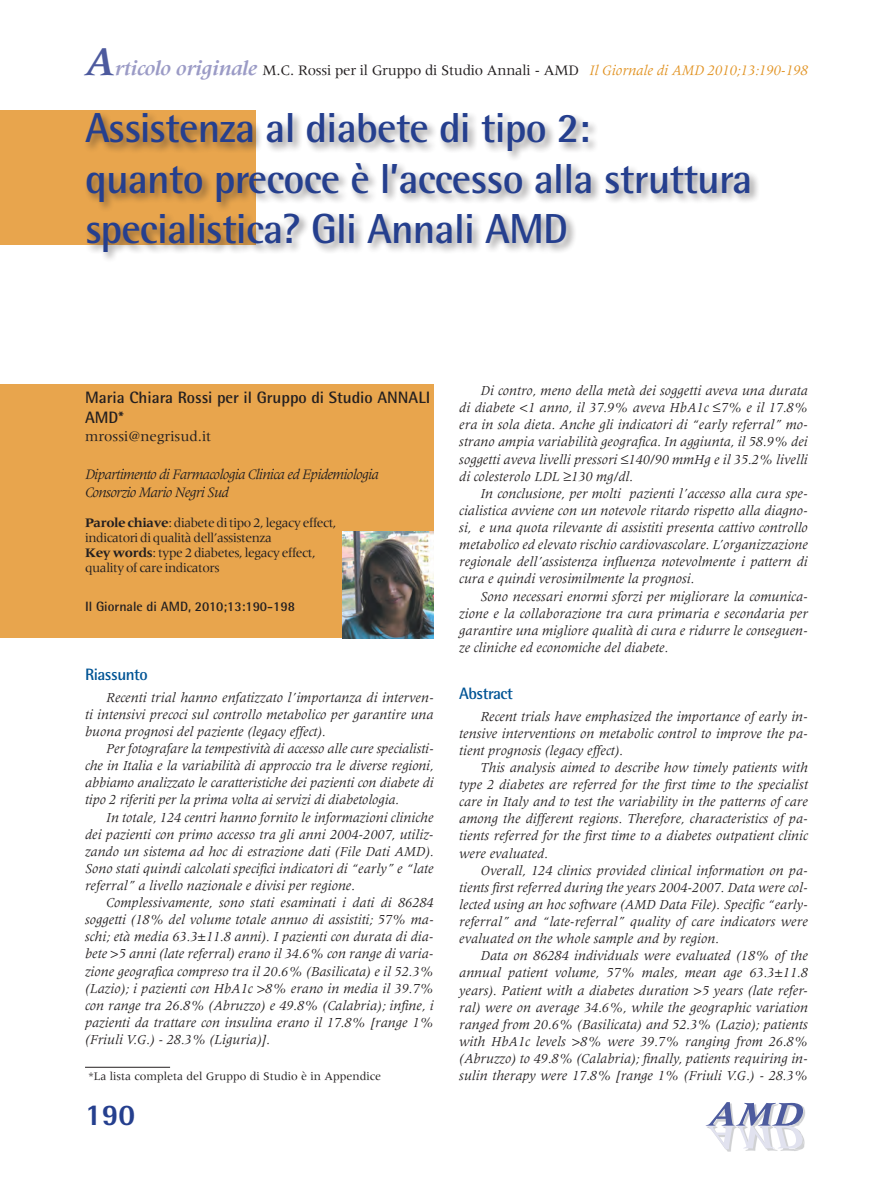
<style>
.page{position:relative;width:893px;height:1191px;background:#fff}
.page>*{position:absolute;margin:0;border:0;box-sizing:border-box;transform-origin:0 0}
.t1{font:700 42px/50.4px "Rotis Semi Sans";letter-spacing:-.02em;color:#253f8e}
.t2{font:800 30px "Rotis Semi Sans";color:#253f8e}
.t3{font:700 16.5px/19.6px "Rotis Semi Sans";color:#231f20}
.t4{font:700 16.5px "Rotis Semi Sans";letter-spacing:-.03em;color:#005495}
.t5{font:15px "Meridien";letter-spacing:-.015em;color:#231f20}
.t6{font:italic 15px/18px "Meridien";letter-spacing:-.05em;color:#231f20}
.t7{font:italic 15px "Meridien";letter-spacing:-.01em;color:#e19221}
.t8{font:italic 14.25px/17.1px "Meridien";color:#231f20;text-align:justify}
.t9{font:13.5px/15px "Meridien";letter-spacing:-.03em;color:#231f20}
.t10{font:700 13.5px "Rotis Semi Sans";color:#231f20}
.t11{font:12px "Meridien";color:#231f20}
.s1{font-weight:700;font-style:italic;font-size:42px;color:#4d5a9e}
.s2{font-weight:700;font-style:italic;font-size:21px;color:#9b9bc6}
.s3{font-weight:700}
</style>
<div class="page">
<img style="left:793px;top:1149px;width:9px;height:2px">
<img style="left:725px;top:1149px;width:68px;height:3px">
<img style="left:707px;top:1102px;width:98px;height:45px">
<img style="left:707px;top:1126px;width:97px;height:23px">
<img style="left:707px;top:1126px;width:81px;height:1px">
<svg style="left:706px;top:1125px;width:84px;height:1px"></svg>
<div style="left:0;top:111px;width:255px;height:134px;background:#e8a54d"></div>
<div style="left:83px;top:110px;width:677px;height:153px;background:#231f20;opacity:.5"></div>
<div style="left:0;top:384px;width:434px;height:254px;background:#e8a54d"></div>
<img style="left:342px;top:531px;width:92px;height:107px">
<hr style="left:85px;top:1066px;width:85px;height:1px;background:#231f20">
<p class="t5" style="left:85px;top:62px;width:464px"><span class="s1">A</span><span class="s2">rticolo originale</span> M.C. Rossi per il Gruppo di Studio Annali - amd</p>
<p class="t7" style="left:589px;top:63px;width:220px">Il Giornale di AMD 2010;13:190-198</p>
<h1 class="t1" style="left:85px;top:102px;width:669px">Assistenza al diabete di tipo 2:<br>quanto precoce è l’accesso alla struttura specialistica? Gli Annali AMD</h1>
<p class="t3" style="left:85px;top:388px;width:347px">Maria Chiara Rossi per il Gruppo di Studio ANNALI<br>AMD*</p>
<p class="t5" style="left:85px;top:428px;width:128px">mrossi@negrisud.it</p>
<p class="t6" style="left:85px;top:465px;width:295px">Dipartimento di Farmacologia Clinica ed Epidemiologia<br>Consorzio Mario Negri Sud</p>
<p class="t9" style="left:85px;top:515px;width:253px"><span class="s3">Parole chiave</span>: diabete di tipo 2, legacy effect, indicatori di qualità dell’assistenza<br><span class="s3">Key words</span>: type 2 diabetes, legacy effect, quality of care indicators</p>
<p class="t10" style="left:85px;top:598px;width:211px">Il Giornale di AMD, 2010;13:190-198</p>
<p class="t4" style="left:85px;top:664px;width:64px">Riassunto</p>
<p class="t8" style="left:85px;top:688px;width:350px;text-indent:21px">Recenti trial hanno enfatizzato l’importanza di interven&shy;ti intensivi precoci sul controllo metabolico per garantire una buona prognosi del paziente (legacy effect).</p>
<p class="t8" style="left:85px;top:740px;width:350px;text-indent:21px">Per fotografare la tempestività di accesso alle cure specialisti&shy;che in Italia e la variabilità di approccio tra le diverse regioni, abbiamo analizzato le caratteristiche dei pazienti con diabete di tipo 2 riferiti per la prima volta ai servizi di diabetologia.</p>
<p class="t8" style="left:85px;top:808px;width:350px;text-indent:21px">In totale, 124 centri hanno fornito le informazioni cliniche dei pazienti con primo accesso tra gli anni 2004-2007, utiliz&shy;zando un sistema ad hoc di estrazione dati (File Dati AMD).<br>Sono stati quindi calcolati specifici indicatori di “early” e “late referral” a livello nazionale e divisi per regione.</p>
<p class="t8" style="left:85px;top:894px;width:350px;text-indent:21px">Complessivamente, sono stati esaminati i dati di 86284 soggetti (18% del volume totale annuo di assistiti; 57% ma&shy;schi; età media 63.3±11.8 anni). I pazienti con durata di dia&shy;bete &gt;5 anni (late referral) erano il 34.6% con range di varia&shy;zione geografica compreso tra il 20.6% (Basilicata) e il 52.3% (Lazio); i pazienti con HbA1c &gt;8% erano in media il 39.7% con range tra 26.8% (Abruzzo) e 49.8% (Calabria); infine, i pazienti da trattare con insulina erano il 17.8% [range 1% (Friuli V.G.) - 28.3% (Liguria)].</p>
<p class="t8" style="left:459px;top:382px;width:350px;text-indent:21px">Di contro, meno della metà dei soggetti aveva una durata di diabete &lt;1 anno, il 37.9% aveva HbA1c ≤7% e il 17.8% era in sola dieta. Anche gli indicatori di “early referral” mo&shy;strano ampia variabilità geografica. In aggiunta, il 58.9% dei soggetti aveva livelli pressori ≤140/90 mmHg e il 35.2% livelli di colesterolo LDL ≥130 mg/dl.</p>
<p class="t8" style="left:459px;top:485px;width:350px;text-indent:21px">In conclusione, per molti pazienti l’accesso alla cura spe&shy;cialistica avviene con un notevole ritardo rispetto alla diagno&shy;si, e una quota rilevante di assistiti presenta cattivo controllo metabolico ed elevato rischio cardiovascolare. L’organizzazione regionale dell’assistenza influenza notevolmente i pattern di cura e quindi verosimilmente la prognosi.</p>
<p class="t8" style="left:459px;top:587px;width:350px;text-indent:21px">Sono necessari enormi sforzi per migliorare la comunica&shy;zione e la collaborazione tra cura primaria e secondaria per garantire una migliore qualità di cura e ridurre le conseguen&shy;ze cliniche ed economiche del diabete.</p>
<p class="t4" style="left:459px;top:683px;width:55px">Abstract</p>
<p class="t8" style="left:459px;top:707px;width:350px;text-indent:21px">Recent trials have emphasized the importance of early in&shy;tensive interventions on metabolic control to improve the pa&shy;tient prognosis (legacy effect).</p>
<p class="t8" style="left:459px;top:759px;width:350px;text-indent:21px">This analysis aimed to describe how timely patients with type 2 diabetes are referred for the first time to the specialist care in Italy and to test the variability in the patterns of care among the different regions. Therefore, characteristics of pa&shy;tients referred for the first time to a diabetes outpatient clinic were evaluated.</p>
<p class="t8" style="left:459px;top:861px;width:350px;text-indent:21px">Overall, 124 clinics provided clinical information on pa&shy;tients first referred during the years 2004-2007. Data were col&shy;lected using an hoc software (AMD Data File). Specific “early&shy;referral” and “late-referral” quality of care indicators were evaluated on the whole sample and by region.</p>
<p class="t8" style="left:459px;top:947px;width:350px;text-indent:21px">Data on 86284 individuals were evaluated (18% of the annual patient volume, 57% males, mean age 63.3±11.8 years). Patient with a diabetes duration &gt;5 years (late refer&shy;ral) were on average 34.6%, while the geographic variation ranged from 20.6% (Basilicata) and 52.3% (Lazio); patients with HbA1c levels &gt;8% were 39.7% ranging from 26.8% (Abruzzo) to 49.8% (Calabria); finally, patients requiring in-</p>
<p class="t11" style="left:88px;top:1070px;width:294px">*La lista completa del Gruppo di Studio è in Appendice</p>
<p class="t8" style="left:459px;top:1067px;width:350px">sulin therapy were 17.8% [range 1% (Friuli V.G.) - 28.3%</p>
<h2 class="t2" style="left:85px;top:1096px;width:52px">190</h2>
</div>
